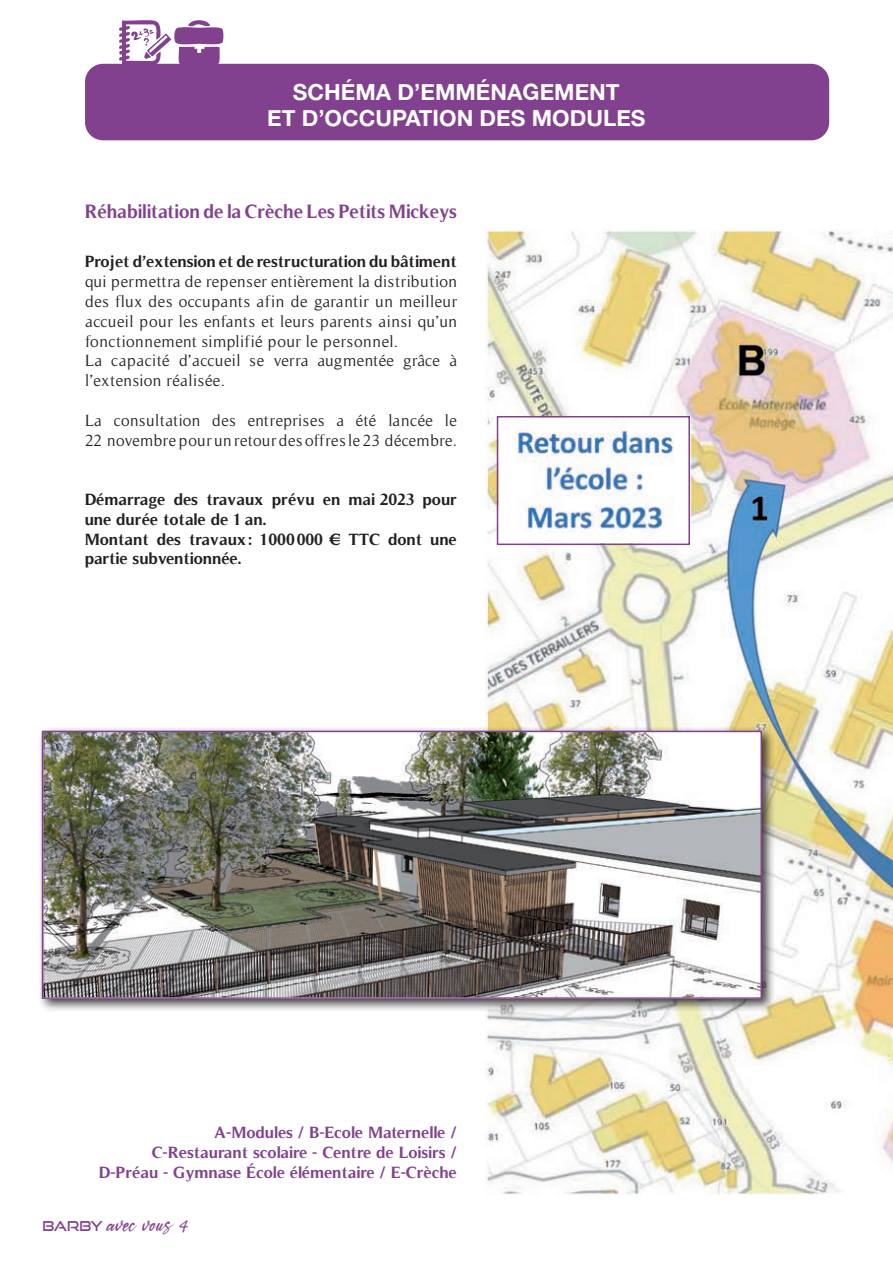
<style>
.page{position:relative;width:893px;height:1263px;background:#fff}
.page>*{position:absolute;margin:0;border:0;box-sizing:border-box;transform-origin:0 0}
.ss_titre{font:22.5px/25.5px "Alte Haas Grotesk Bold";color:#fff;text-align:center}
.txt_sommaire{font:21px "Ameyallinda Signatur";color:#82418e}
.ss_titre___gros_esp{font:700 19.5px "Timeless";color:#82418e}
.txt_courant_light{font:16.5px/19.8px "Timeless";letter-spacing:.03em;color:#231f20}
.txt_courant_light-2{font:700 16.5px/19.8px "Timeless";color:#231f20}
.txt_courant_light-3{font:700 16.5px/19.8px "Timeless";color:#82418e;text-align:right}
.s1{font-weight:700}
.s2{font-family:"Good Times Rg";font-size:13.5px}
.s3{font-family:"Caflisch Script";font-size:24px}
</style>
<div class="page">
<div style="left:85px;top:64px;width:744px;height:76px;background:#82418e;border-radius:18px"></div>
<svg style="left:119px;top:20px;width:104px;height:44px"></svg>
<img style="left:485px;top:230px;width:408px;height:965px">
<div style="left:37px;top:726px;width:738px;height:286px;background:#231f20;opacity:.85"></div>
<img style="left:45px;top:734px;width:714px;height:262px">
<div style="left:42px;top:731px;width:720px;height:268px;border:2px solid #82418e"></div>
<div style="left:497px;top:416px;width:193px;height:129px;border:2px solid #82418e"></div>
<p class="ss_titre" style="left:267px;top:79px;width:380px">SCHÉMA D’EMMÉNAGEMENT<br>ET D’OCCUPATION DES MODULES</p>
<p class="ss_titre___gros_esp" style="left:85px;top:200px;width:374px">Réhabilitation de la Crèche Les Petits Mickeys</p>
<p class="txt_courant_light" style="left:85px;top:252px;width:374px;text-align:justify"><span class="s1">Projet d’extension et de restructuration du bâtiment </span>qui permettra de repenser entièrement la distribution des flux des occupants afin de garantir un meilleur accueil pour les enfants et leurs parents ainsi qu’un fonctionnement simplifié pour le personnel.</p>
<p class="txt_courant_light" style="left:85px;top:351px;width:374px">La capacité d’accueil se verra augmentée grâce à l’extension réalisée.</p>
<p class="txt_courant_light" style="left:85px;top:410px;width:374px">La consultation des entreprises a été lancée le<br>22 novembre pour un retour des offres le 23 décembre.</p>
<p class="txt_courant_light-2" style="left:85px;top:489px;width:374px">Démarrage des travaux prévu en mai 2023 pour une durée totale de 1 an.</p>
<p class="txt_courant_light-2" style="left:85px;top:529px;width:374px">Montant des travaux: 1000000 € TTC dont une partie subventionnée.</p>
<p class="txt_courant_light-3" style="left:99px;top:1122px;width:359px">A-Modules / B-Ecole Maternelle /<br>C-Restaurant scolaire - Centre de Loisirs /<br>D-Préau - Gymnase École élémentaire / E-Crèche</p>
<p class="txt_sommaire" style="left:43px;top:1211px;width:146px"><span class="s2">BARBY</span> avec vous <span class="s3">4</span></p>
</div>
